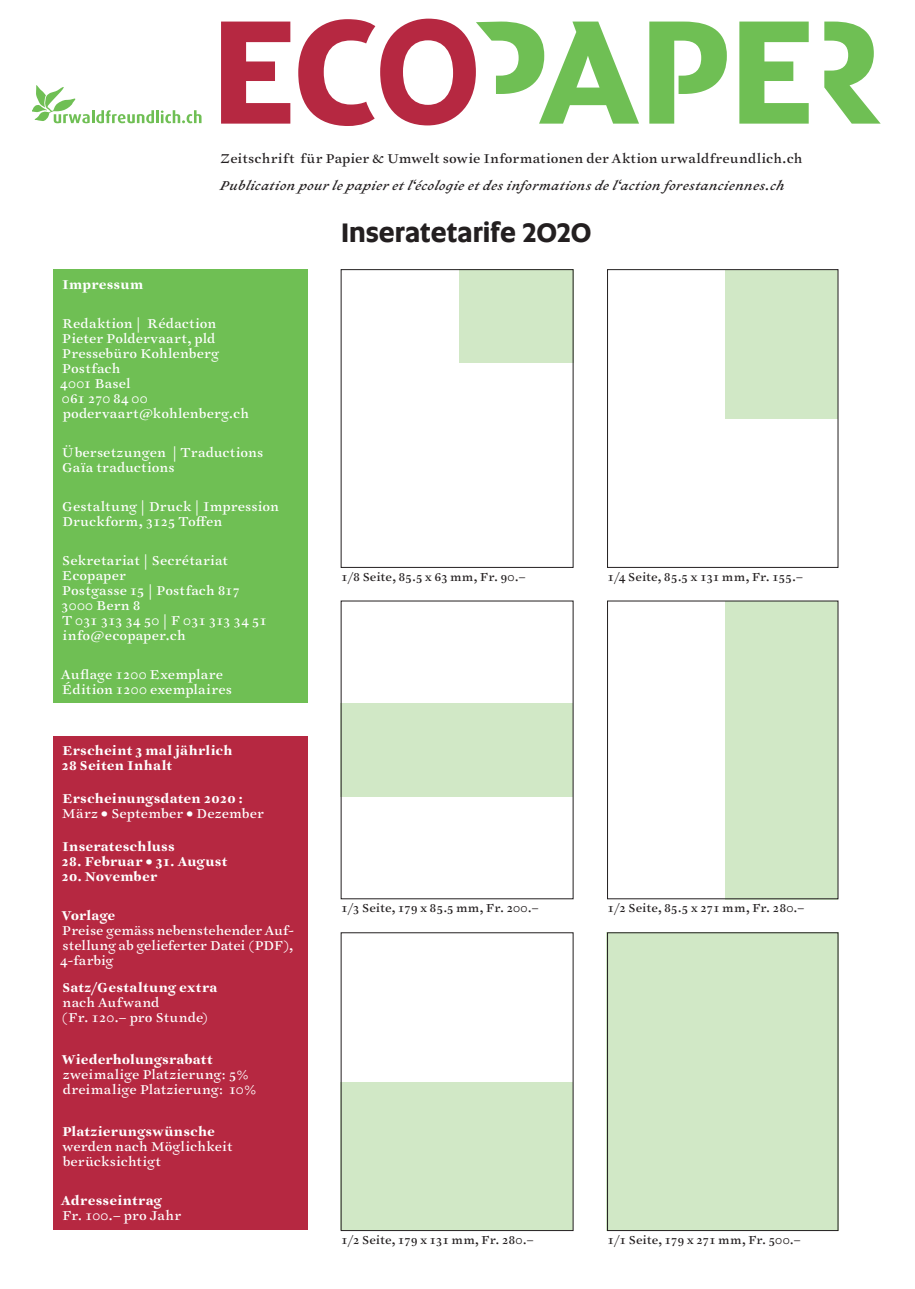
<style>
.page{position:relative;width:915px;height:1289px;background:#fff}
.page>*{position:absolute;margin:0;border:0;box-sizing:border-box;transform-origin:0 0}
.t1{font:700 27px "Altis";letter-spacing:-.005em;color:#231f20}
.t2{font:15px/15px "Sirenne Text MVB Reg OSF";letter-spacing:.005em;color:#fff}
.t3{font:15px/15px "Sirenne Text MVB Bd OSF";letter-spacing:.005em;color:#fff}
.t4{font:15px "Sirenne Text MVB It OSF";letter-spacing:.005em;color:#231f20}
.t5{font:15px "Sirenne Text MVB Reg OSF";letter-spacing:.005em;color:#231f20}
.t6{font:13.5px "Sirenne Text MVB Reg OSF";letter-spacing:-.01em;color:#231f20}
</style>
<div class="page">
<svg style="left:221px;top:22px;width:69px;height:102px"></svg>
<svg style="left:298px;top:19px;width:78px;height:107px"></svg>
<svg style="left:371px;top:9px;width:114px;height:126px;fill:#b62841"></svg>
<div style="left:361px;top:0;width:133px;height:144px;border:19px solid #fff;border-radius:50%"></div>
<div style="left:403px;top:40px;width:50px;height:65px;background:#fff;border-radius:50%"></div>
<svg style="left:475px;top:22px;width:163px;height:102px"></svg>
<svg style="left:649px;top:22px;width:77px;height:102px"></svg>
<svg style="left:739px;top:22px;width:69px;height:102px"></svg>
<svg style="left:824px;top:22px;width:56px;height:102px"></svg>
<svg style="left:32px;top:85px;width:169px;height:38px"></svg>
<div style="left:54px;top:269px;width:254px;height:434px;background:#6fbf54"></div>
<div style="left:54px;top:736px;width:254px;height:493px;background:#b62841"></div>
<div style="left:459px;top:269px;width:114px;height:94px;background:#d1e8c6"></div>
<div style="left:340px;top:703px;width:233px;height:93px;background:#d1e8c6"></div>
<div style="left:340px;top:1081px;width:233px;height:148px;background:#d1e8c6"></div>
<div style="left:606px;top:932px;width:232px;height:298px;background:#d1e8c6"></div>
<div style="left:725px;top:269px;width:113px;height:149px;background:#d1e8c6"></div>
<div style="left:725px;top:601px;width:113px;height:298px;background:#d1e8c6"></div>
<div style="left:340px;top:269px;width:233px;height:299px;border:1px solid #231f20"></div>
<div style="left:607px;top:269px;width:231px;height:299px;border:1px solid #231f20"></div>
<div style="left:607px;top:932px;width:231px;height:298px;border:1px solid #231f20"></div>
<p class="t5" style="left:220px;top:149px;width:583px">Zeitschrift für Papier &amp; Umwelt sowie Informationen der Aktion urwaldfreundlich.ch</p>
<p class="t4" style="left:220px;top:176px;width:566px">Publication pour le papier et l‘écologie et des informations de l‘action forestanciennes.ch</p>
<p class="t3" style="left:62px;top:277px;width:83px">Impressum</p>
<p class="t2" style="left:60px;top:316px;width:190px">Redaktion | Rédaction<br>Pieter Poldervaart, pld<br>Pressebüro Kohlenberg<br>Postfach<br>4001 Basel<br>061 270 84 00 podervaart@kohlenberg.ch</p>
<p class="t2" style="left:62px;top:445px;width:203px">Übersetzungen | Traductions<br>Gaïa traductions</p>
<p class="t2" style="left:62px;top:499px;width:218px">Gestaltung | Druck | Impression<br>Druckform, 3125 Toffen</p>
<p class="t2" style="left:61px;top:553px;width:207px">Sekretariat | Secrétariat<br>Ecopaper<br>Postgasse 15 | Postfach 817<br>3000 Bern 8<br>T 031 313 34 50 | F 031 313 34 51 info@ecopaper.ch</p>
<p class="t2" style="left:61px;top:667px;width:172px">Auflage 1200 Exemplare<br>Édition 1200 exemplaires</p>
<p class="t3" style="left:61px;top:743px;width:173px">Erscheint 3 mal jährlich<br>28 Seiten Inhalt</p>
<p class="t3" style="left:62px;top:791px;width:182px">Erscheinungsdaten 2020 :</p>
<p class="t2" style="left:62px;top:806px;width:203px">März • September • Dezember</p>
<p class="t3" style="left:62px;top:839px;width:114px">Inserateschluss</p>
<p class="t3" style="left:61px;top:854px;width:168px">28. Februar • 31. August</p>
<p class="t3" style="left:61px;top:869px;width:97px">20. November</p>
<p class="t3" style="left:62px;top:908px;width:55px">Vorlage</p>
<p class="t2" style="left:60px;top:923px;width:236px;text-align:justify">Preise gemäss nebenstehender Auf&shy;stellung ab gelieferter Datei (PDF), 4-farbig</p>
<p class="t3" style="left:62px;top:980px;width:157px">Satz/Gestaltung extra</p>
<p class="t2" style="left:61px;top:995px;width:148px">nach Aufwand<br>(Fr. 120.– pro Stunde)</p>
<p class="t3" style="left:62px;top:1052px;width:152px">Wiederholungsrabatt</p>
<p class="t2" style="left:63px;top:1067px;width:195px">zweimalige Platzierung: 5% dreimalige Platzierung: 10%</p>
<p class="t3" style="left:62px;top:1124px;width:154px">Platzierungswünsche</p>
<p class="t2" style="left:62px;top:1139px;width:172px">werden nach Möglichkeit berücksichtigt</p>
<p class="t3" style="left:61px;top:1193px;width:102px">Adresseintrag</p>
<p class="t2" style="left:62px;top:1208px;width:121px">Fr. 100.– pro Jahr</p>
<h1 class="t1" style="left:341px;top:213px;width:252px">Inseratetarife 2020</h1>
<p class="t6" style="left:341px;top:569px;width:186px">1/8 Seite, 85.5 x 63 mm, Fr. 90.–</p>
<p class="t6" style="left:607px;top:569px;width:197px">1/4 Seite, 85.5 x 131 mm, Fr. 155.–</p>
<p class="t6" style="left:341px;top:900px;width:199px">1/3 Seite, 179 x 85.5 mm, Fr. 200.–</p>
<p class="t6" style="left:607px;top:900px;width:198px">1/2 Seite, 85.5 x 271 mm, Fr. 280.–</p>
<p class="t6" style="left:341px;top:1231px;width:194px">1/2 Seite, 179 x 131 mm, Fr. 280.–</p>
<p class="t6" style="left:607px;top:1231px;width:195px">1/1 Seite, 179 x 271 mm, Fr. 500.–</p>
</div>
